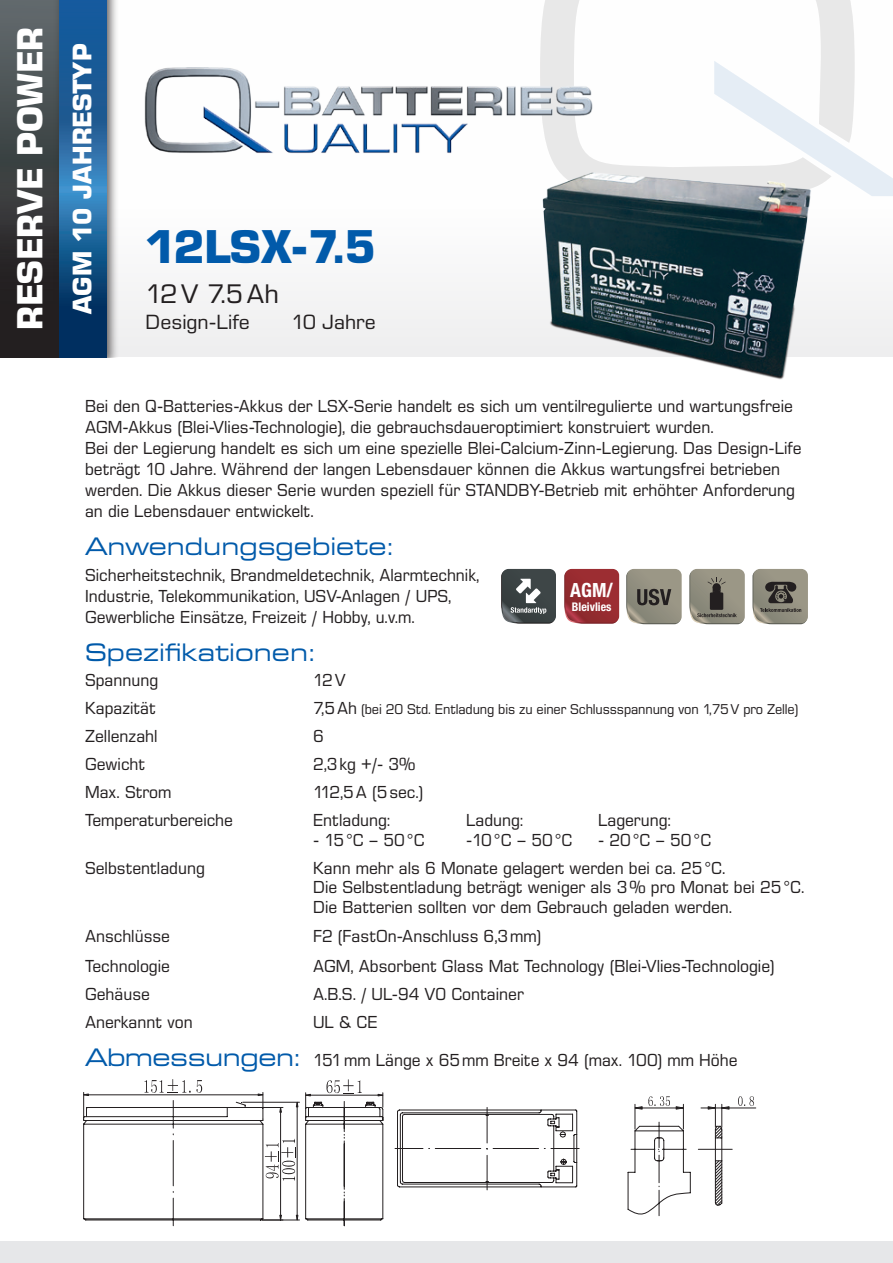
<style>
.page{position:relative;width:893px;height:1263px;background:#fff}
.page>*{position:absolute;margin:0;border:0;box-sizing:border-box;transform-origin:0 0}
.t1{font:700 45px "Eurostile SB";letter-spacing:-.01em;color:#015aaa}
.t2{font:700 34.5px "Eurostile SB";color:#fff}
.t3{font:700 25.5px "Eurostile SB";letter-spacing:.015em;color:#fff}
.t4{font:25.5px "Eurostile SB";letter-spacing:.06em;color:#231f20}
.t5{font:24px "Eurostile SB Extend";color:#015aaa;scale:.95 1}
.t6{font:700 condensed 19.65px "Helvetica Neue LT Std";color:#fff}
.t7{font:19.5px "Eurostile SB";color:#231f20}
.t8{font:16.5px/21px "Eurostile SB";color:#231f20;scale:.95 1}
.t9{font:13.5px "Eurostile SB";letter-spacing:-.01em;color:#231f20;scale:.95 1}
.t10{font:700 condensed 11.85px "Helvetica Neue LT Std";color:#fff}
.s1{font-size:16.5px}
.s2{font-family:"Eurostile SB Extend";font-size:24px;color:#015aaa}
</style>
<div class="page">
<div style="left:0;top:0;width:893px;height:357px;background:linear-gradient(to bottom,#fff,#f3f3f4)"></div>
<div style="left:0;top:1242px;width:893px;height:21px;background:#e6e7e9"></div>
<svg style="left:540px;top:0;width:315px;height:61px"></svg>
<svg style="left:714px;top:61px;width:179px;height:135px"></svg>
<img style="left:144px;top:59px;width:479px;height:96px">
<div style="left:0;top:0;width:65px;height:357px;background:linear-gradient(to bottom,#5f6a6c,#1a1415)"></div>
<div style="left:53px;top:0;width:66px;height:357px;background:#231f20;opacity:.75"></div>
<svg style="left:59px;top:0;width:47px;height:357px;background:#1a5a92"></svg>
<svg style="left:83px;top:1079px;width:301px;height:147px"></svg>
<hr style="left:487px;top:1155px;width:1px;height:35px;background:#231f20">
<hr style="left:487px;top:1107px;width:1px;height:36px;background:#231f20">
<svg style="left:395px;top:1110px;width:184px;height:77px"></svg>
<svg style="left:628px;top:1096px;width:128px;height:120px"></svg>
<svg style="left:564px;top:569px;width:55px;height:55px;background:#9b3338"></svg>
<svg style="left:689px;top:569px;width:56px;height:55px;background:#898679"></svg>
<svg style="left:626px;top:569px;width:56px;height:55px;background:#8c897b"></svg>
<svg style="left:752px;top:569px;width:56px;height:55px;background:#858275"></svg>
<svg style="left:501px;top:569px;width:55px;height:55px;background:#5a6061"></svg>
<img style="left:527px;top:155px;width:296px;height:225px">
<h2 class="t2" style="left:9px;top:330px;width:304px;rotate:-90deg">RESERVE POWER</h2>
<h3 class="t3" style="left:67px;top:314px;width:272px;rotate:-90deg">AGM 10 JAHRESTYP</h3>
<h1 class="t1" style="left:146px;top:220px;width:231px">12LSX-7.5</h1>
<h3 class="t4" style="left:146px;top:280px;width:135px">12V 7.5Ah</h3>
<p class="t7" style="left:146px;top:311px;width:106px">Design-Life</p>
<p class="t7" style="left:292px;top:311px;width:85px">10 Jahre</p>
<p class="t8" style="left:85px;top:396px;width:756px">Bei den Q-Batteries-Akkus der LSX-Serie handelt es sich um ventilregulierte und wartungsfreie AGM-Akkus (Blei-Vlies-Technologie), die gebrauchsdaueroptimiert konstruiert wurden.<br>Bei der Legierung handelt es sich um eine spezielle Blei-Calcium-Zinn-Legierung. Das Design-Life beträgt 10 Jahre. Während der langen Lebensdauer können die Akkus wartungsfrei betrieben werden. Die Akkus dieser Serie wurden speziell für STANDBY-Betrieb mit erhöhter Anforderung an die Lebensdauer entwickelt.</p>
<h3 class="t5" style="left:85px;top:533px;width:326px">Anwendungsgebiete:</h3>
<p class="t8" style="left:85px;top:564px;width:416px">Sicherheitstechnik, Brandmeldetechnik, Alarmtechnik,<br>Industrie, Telekommunikation, USV-Anlagen / UPS,<br>Gewerbliche Einsätze, Freizeit / Hobby, u.v.m.</p>
<h3 class="t5" style="left:85px;top:639px;width:243px">Spezifikationen:</h3>
<p class="t8" style="left:85px;top:670px;width:79px">Spannung</p>
<p class="t8" style="left:313px;top:670px;width:36px">12V</p>
<p class="t8" style="left:85px;top:698px;width:76px">Kapazität</p>
<p class="t9" style="left:313px;top:701px;width:512px"><span class="s1">7,5Ah</span> (bei 20 Std. Entladung bis zu einer Schlussspannung von 1,75V pro Zelle)</p>
<p class="t8" style="left:85px;top:726px;width:78px">Zellenzahl</p>
<p class="t8" style="left:313px;top:726px;width:13px">6</p>
<p class="t8" style="left:85px;top:754px;width:65px">Gewicht</p>
<p class="t8" style="left:313px;top:754px;width:109px">2,3kg +/- 3%</p>
<p class="t8" style="left:85px;top:782px;width:93px">Max. Strom</p>
<p class="t8" style="left:313px;top:782px;width:118px">112,5A (5sec.)</p>
<p class="t8" style="left:85px;top:810px;width:157px">Temperaturbereiche</p>
<p class="t8" style="left:313px;top:810px;width:83px">Entladung:</p>
<p class="t8" style="left:466px;top:810px;width:62px">Ladung:</p>
<p class="t8" style="left:598px;top:810px;width:78px">Lagerung:</p>
<p class="t8" style="left:313px;top:829px;width:119px">- 15°C – 50°C</p>
<p class="t8" style="left:466px;top:829px;width:113px">-10°C – 50°C</p>
<p class="t8" style="left:598px;top:829px;width:121px">- 20°C – 50°C</p>
<p class="t8" style="left:85px;top:857px;width:128px">Selbstentladung</p>
<p class="t8" style="left:313px;top:858px;width:519px;line-height:19.5px">Kann mehr als 6 Monate gelagert werden bei ca. 25°C.<br>Die Selbstentladung beträgt weniger als 3% pro Monat bei 25°C.<br>Die Batterien sollten vor dem Gebrauch geladen werden.</p>
<p class="t8" style="left:85px;top:926px;width:91px">Anschlüsse</p>
<p class="t8" style="left:313px;top:926px;width:242px">F2 (FastOn-Anschluss 6,3mm)</p>
<p class="t8" style="left:85px;top:955px;width:91px">Technologie</p>
<p class="t8" style="left:313px;top:955px;width:487px">AGM, Absorbent Glass Mat Technology (Blei-Vlies-Technologie)</p>
<p class="t8" style="left:85px;top:983px;width:70px">Gehäuse</p>
<p class="t8" style="left:313px;top:983px;width:224px">A.B.S. / UL-94 V0 Container</p>
<p class="t8" style="left:85px;top:1011px;width:115px">Anerkannt von</p>
<p class="t8" style="left:313px;top:1011px;width:69px">UL &amp; CE</p>
<p class="t8" style="left:85px;top:1049px;width:688px"><span class="s2">Abmessungen:</span> 151mm Länge x 65mm Breite x 94 (max. 100) mm Höhe</p>
<p class="t6" style="left:570px;top:578px;width:44px">AGM/</p>
<p class="t10" style="left:572px;top:599px;width:41px">Bleivlies</p>
</div>
